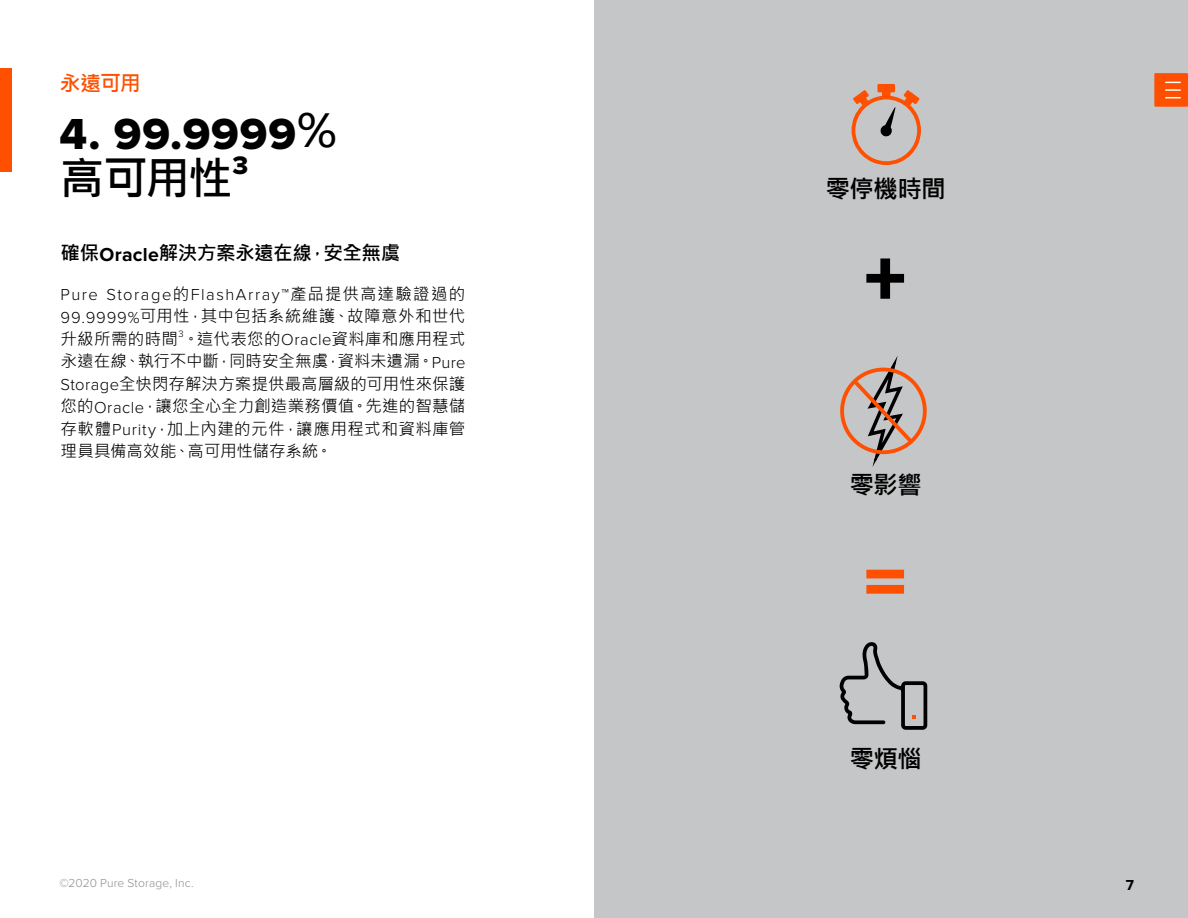
<style>
.page{position:relative;width:1188px;height:918px;background:#fff}
.page>*{position:absolute;margin:0;border:0;box-sizing:border-box;transform-origin:0 0}
.Heading_2{font:45px/46.2px "Proxima Nova Extrabld";letter-spacing:.02em;color:#000}
.Heading_2-2{font:26.25px "Proxima Nova Extrabld";color:#000}
.Body_text_33pt{font:700 24.75px "Microsoft Jheng Hei";letter-spacing:-.035em;color:#000}
.Sub_heading{font:700 21px "Microsoft Jheng Hei";color:#fe5000}
.Heading_3{font:700 19.5px "Microsoft Jheng Hei";letter-spacing:-.02em;color:#000}
.Body_text_11pt{font:16.5px/22.5px "Microsoft Jheng Hei";letter-spacing:.02em;color:#000;text-align:justify}
.t1{font:700 15px "Proxima Nova";color:#000}
.t2{font:300 12px "Proxima Nova";letter-spacing:.015em;color:#8b8d90}
.Body_text_11pt-2{font:300 9.6px "Proxima Nova";color:#000}
.s1{font-family:"Microsoft Jheng Hei";font-weight:700}
.s2{font-family:"Proxima Nova"}
.s3{font-family:"Proxima Nova";font-weight:300}
</style>
<div class="page">
<div style="left:594px;top:0;width:594px;height:918px;background:#c5c6c7"></div>
<div style="left:0;top:68px;width:12px;height:104px;background:#fe5000"></div>
<div style="left:1154px;top:73px;width:34px;height:34px;background:#fe5000"></div>
<svg style="left:1166px;top:82px;width:14px;height:1px"></svg>
<svg style="left:1166px;top:89px;width:14px;height:2px"></svg>
<svg style="left:1166px;top:97px;width:14px;height:1px"></svg>
<svg style="left:866px;top:258px;width:38px;height:41px"></svg>
<svg style="left:866px;top:570px;width:38px;height:24px"></svg>
<svg style="left:839px;top:642px;width:88px;height:88px"></svg>
<div style="left:840px;top:368px;width:87px;height:86px;border:4px solid #fe5000;border-radius:50%"></div>
<svg style="left:849px;top:356px;width:68px;height:111px"></svg>
<svg style="left:852px;top:84px;width:69px;height:81px"></svg>
<p class="Sub_heading" style="left:60px;top:70px;width:83px">永遠可用</p>
<p class="Heading_2" style="left:60px;top:112px;width:282px">4. 99.9999<span class="s1">％高可用性</span></p>
<p class="Heading_2-2" style="left:232px;top:150px;width:17px">3</p>
<p class="Heading_3" style="left:61px;top:241px;width:341px">確保<span class="s2">Oracle</span>解決方案永遠在線，安全無虞</p>
<p class="Body_text_11pt" style="left:61px;top:283px;width:406px"><span class="s3">Pure Storage</span>的<span class="s3">FlashArray™</span>產品提供高達驗證過的<span class="s3">99.9999%</span>可用性，其中包括系統維護、故障意外和世代升級所需的時間。這代表您的<span class="s3">Oracle</span>資料庫和應用程式</p>
<p class="Body_text_11pt-2" style="left:178px;top:328px;width:7px">3</p>
<p class="Body_text_11pt" style="left:61px;top:350px;width:406px">永遠在線、執行不中斷，同時安全無虞，資料未遺漏。<span class="s3">Pure Storage</span>全快閃存解決方案提供最高層級的可用性來保護您的<span class="s3">Oracle</span>，讓您全心全力創造業務價值。先進的智慧儲存軟體<span class="s3">Purity</span>，加上內建的元件，讓應用程式和資料庫管理員具備高效能、高可用性儲存系統。</p>
<p class="Body_text_33pt" style="left:825px;top:174px;width:122px">零停機時間</p>
<p class="Body_text_33pt" style="left:849px;top:469px;width:74px">零影響</p>
<p class="Body_text_33pt" style="left:850px;top:744px;width:74px">零煩惱</p>
<p class="t2" style="left:59px;top:876px;width:136px">©2020 Pure Storage, Inc.</p>
<p class="t1" style="left:1126px;top:876px;width:10px">7</p>
</div>
